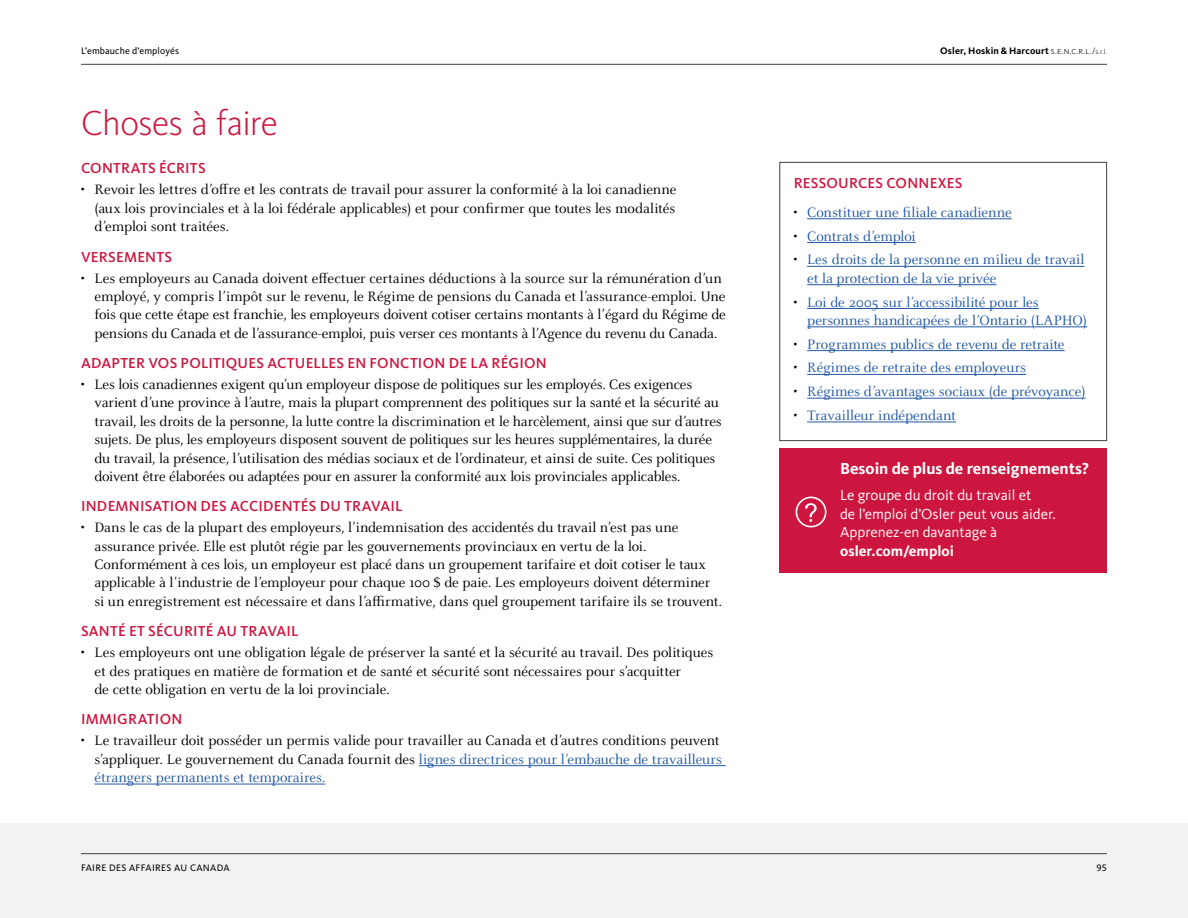
<style>
.page{position:relative;width:1188px;height:918px;background:#fff}
.page>*{position:absolute;margin:0;border:0;box-sizing:border-box;transform-origin:0 0}
.t1{font:300 36px "Kievit Pro";letter-spacing:-.015em;color:#cd163f}
.t2{font:700 16.5px "Kievit Pro";color:#fff}
.t3{font:15px/18.5px "Celeste OT";letter-spacing:-.01em;color:#000}
.t4{font:15px/18.3px "Celeste OT";letter-spacing:-.005em;color:#2258a4}
.t5{font:500 15px "Kievit Pro";letter-spacing:.01em;color:#cd163f}
.t6{font:15px/18.3px "Kievit Pro";color:#fff}
.t7{font:700 15px "Kievit Pro";color:#fff}
.t8{font:700 9.75px "Kievit Pro";letter-spacing:.015em;color:#000}
.t9{font:9.75px "Kievit Pro";letter-spacing:.035em;color:#000}
.t10{font:9.75px "Kievit Pro";letter-spacing:.015em;color:#000}
.s1{font-weight:300}
.s2{font-weight:300;font-size:7.35px}
.s3{color:#2258a4}
.s4{color:#000}
</style>
<div class="page">
<div style="left:0;top:824px;width:1188px;height:94px;background:#f1f2f3"></div>
<hr style="left:81px;top:853px;width:1026px;height:1px;background:#414141">
<hr style="left:81px;top:64px;width:1026px;height:1px;background:#414141">
<hr style="left:419px;top:765px;width:307px;height:1px;background:#2258a4">
<hr style="left:94px;top:784px;width:231px;height:1px;background:#2258a4">
<div style="left:779px;top:448px;width:328px;height:125px;background:#cd163f"></div>
<svg style="left:805px;top:503px;width:12px;height:19px"></svg>
<div style="left:796px;top:497px;width:31px;height:30px;border:2px solid #fff;border-radius:50%"></div>
<hr style="left:807px;top:219px;width:205px;height:1px;background:#2258a4">
<hr style="left:807px;top:242px;width:109px;height:1px;background:#2258a4">
<hr style="left:807px;top:266px;width:278px;height:1px;background:#2258a4">
<hr style="left:807px;top:284px;width:189px;height:1px;background:#2258a4">
<hr style="left:807px;top:308px;width:232px;height:1px;background:#2258a4">
<hr style="left:807px;top:327px;width:280px;height:1px;background:#2258a4">
<hr style="left:807px;top:350px;width:258px;height:1px;background:#2258a4">
<hr style="left:807px;top:374px;width:219px;height:1px;background:#2258a4">
<hr style="left:807px;top:398px;width:279px;height:1px;background:#2258a4">
<hr style="left:807px;top:422px;width:149px;height:1px;background:#2258a4">
<div style="left:779px;top:162px;width:328px;height:279px;border:1px solid #414141"></div>
<p class="t10" style="left:81px;top:45px;width:100px">L’embauche d’employés</p>
<p class="t8" style="left:940px;top:45px;width:168px">Osler, Hoskin &amp; Harcourt <span class="s1">s.e.n.c.r.l./</span><span class="s2">s.r.l.</span></p>
<h1 class="t1" style="left:81px;top:102px;width:198px">Choses à faire</h1>
<p class="t5" style="left:81px;top:159px;width:126px">CONTRATS ÉCRITS</p>
<p class="t3" style="left:94px;top:181px;width:584px;text-align:justify;text-indent:-14px">• Revoir les lettres d’offre et les contrats de travail pour assurer la conformité à la loi canadienne (aux lois provinciales et à la loi fédérale applicables) et pour confirmer que toutes les modalités d’emploi sont traitées.</p>
<p class="t5" style="left:81px;top:247px;width:93px">VERSEMENTS</p>
<p class="t3" style="left:94px;top:269px;width:633px;text-indent:-14px">• Les employeurs au Canada doivent effectuer certaines déductions à la source sur la rémunération d’un employé, y compris l’impôt sur le revenu, le Régime de pensions du Canada et l’assurance-emploi. Une fois que cette étape est franchie, les employeurs doivent cotiser certains montants à l’égard du Régime de pensions du Canada et de l’assurance-emploi, puis verser ces montants à l’Agence du revenu du Canada.</p>
<p class="t5" style="left:81px;top:354px;width:467px">ADAPTER VOS POLITIQUES ACTUELLES EN FONCTION DE LA RÉGION</p>
<p class="t3" style="left:94px;top:375px;width:629px;text-indent:-14px">• Les lois canadiennes exigent qu’un employeur dispose de politiques sur les employés. Ces exigences varient d’une province à l’autre, mais la plupart comprennent des politiques sur la santé et la sécurité au travail, les droits de la personne, la lutte contre la discrimination et le harcèlement, ainsi que sur d’autres sujets. De plus, les employeurs disposent souvent de politiques sur les heures supplémentaires, la durée du travail, la présence, l’utilisation des médias sociaux et de l’ordinateur, et ainsi de suite. Ces politiques doivent être élaborées ou adaptées pour en assurer la conformité aux lois provinciales applicables.</p>
<p class="t5" style="left:81px;top:497px;width:323px">INDEMNISATION DES ACCIDENTÉS DU TRAVAIL</p>
<p class="t3" style="left:94px;top:518px;width:629px;text-indent:-14px">• Dans le cas de la plupart des employeurs, l’indemnisation des accidentés du travail n’est pas une assurance privée. Elle est plutôt régie par les gouvernements provinciaux en vertu de la loi.<br>Conformément à ces lois, un employeur est placé dans un groupement tarifaire et doit cotiser le taux applicable à l’industrie de l’employeur pour chaque 100 $ de paie. Les employeurs doivent déterminer si un enregistrement est nécessaire et dans l’affirmative, dans quel groupement tarifaire ils se trouvent.</p>
<p class="t5" style="left:81px;top:622px;width:219px">SANTÉ ET SÉCURITÉ AU TRAVAIL</p>
<p class="t3" style="left:94px;top:643px;width:620px;text-indent:-14px">• Les employeurs ont une obligation légale de préserver la santé et la sécurité au travail. Des politiques et des pratiques en matière de formation et de santé et sécurité sont nécessaires pour s’acquitter<br>de cette obligation en vertu de la loi provinciale.</p>
<p class="t5" style="left:81px;top:710px;width:103px">IMMIGRATION</p>
<p class="t3" style="left:94px;top:732px;width:629px;text-indent:-14px">• Le travailleur doit posséder un permis valide pour travailler au Canada et d’autres conditions peuvent s’appliquer. Le gouvernement du Canada fournit des <span class="s3">lignes directrices pour l’embauche de travailleurs étrangers permanents et temporaires.</span></p>
<p class="t9" style="left:81px;top:862px;width:150px">FAIRE DES AFFAIRES AU CANADA</p>
<p class="t5" style="left:794px;top:174px;width:170px">RESSOURCES CONNEXES</p>
<p class="t4" style="left:794px;top:203px;width:220px"><span class="s4">•</span> Constituer une filiale canadienne</p>
<p class="t4" style="left:794px;top:227px;width:124px"><span class="s4">•</span> Contrats d’emploi</p>
<p class="t4" style="left:807px;top:251px;width:279px;text-indent:-14px"><span class="s4">•</span> Les droits de la personne en milieu de travail et la protection de la vie privée</p>
<p class="t4" style="left:807px;top:293px;width:281px;text-indent:-14px"><span class="s4">•</span> Loi de 2005 sur l’accessibilité pour les personnes handicapées de l’Ontario (LAPHO)</p>
<p class="t4" style="left:794px;top:335px;width:272px"><span class="s4">•</span> Programmes publics de revenu de retraite</p>
<p class="t4" style="left:794px;top:359px;width:234px"><span class="s4">•</span> Régimes de retraite des employeurs</p>
<p class="t4" style="left:794px;top:382px;width:293px"><span class="s4">•</span> Régimes d’avantages sociaux (de prévoyance)</p>
<p class="t4" style="left:794px;top:406px;width:164px"><span class="s4">•</span> Travailleur indépendant</p>
<p class="t2" style="left:840px;top:459px;width:250px">Besoin de plus de renseignements?</p>
<p class="t6" style="left:840px;top:486px;width:217px">Le groupe du droit du travail et<br>de l’emploi d’Osler peut vous aider.<br>Apprenez-en davantage à</p>
<p class="t7" style="left:840px;top:541px;width:115px">osler.com/emploi</p>
<p class="t10" style="left:1097px;top:862px;width:12px">95</p>
</div>
